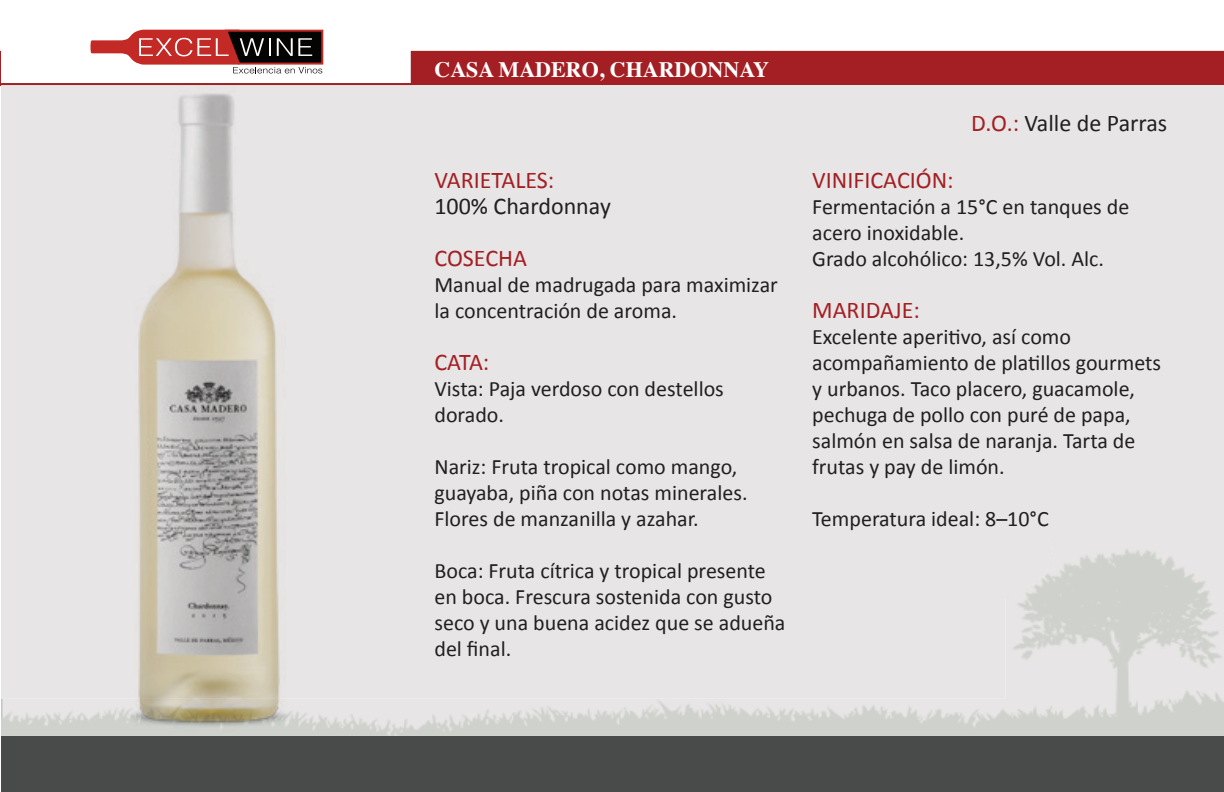
<style>
.page{position:relative;width:1224px;height:792px;background:#fff}
.page>*{position:absolute;margin:0;border:0;box-sizing:border-box;transform-origin:0 0}
.t1{font:24px "Calibri";color:#a31f24}
.t2{font:24px "Calibri";color:#231f20}
.t3{font:22px/26px "Calibri";color:#231f20}
.t4{font:700 22px "Times";color:#fff}
.s1{color:#a31f24}
</style>
<div class="page">
<svg style="left:0;top:51px;width:1px;height:34px"></svg>
<div style="left:411px;top:51px;width:813px;height:35px;background:#a31f24"></div>
<hr style="left:0;top:85px;width:1px;height:707px;background:#e7e5e5">
<div style="left:1px;top:85px;width:1223px;height:707px;background:#e7e5e5"></div>
<img style="left:1px;top:550px;width:1223px;height:186px">
<hr style="left:0;top:736px;width:1px;height:56px;background:#494a4a">
<div style="left:1px;top:736px;width:1223px;height:56px;background:#494a4a"></div>
<hr style="left:1px;top:83px;width:412px;height:2px;background:#a31f24">
<svg style="left:90px;top:29px;width:234px;height:44px"></svg>
<img style="left:22px;top:85px;width:371px;height:649px">
<p class="t4" style="left:434px;top:48px;width:336px">CASA MADERO, CHARDONNAY</p>
<p class="t1" style="left:434px;top:165px;width:121px">VARIETALES:</p>
<p class="t2" style="left:434px;top:191px;width:178px">100% Chardonnay</p>
<p class="t1" style="left:434px;top:243px;width:94px">COSECHA</p>
<p class="t3" style="left:434px;top:271px;width:345px">Manual de madrugada para maximizar la concentración de aroma.</p>
<p class="t1" style="left:434px;top:347px;width:56px">CATA:</p>
<p class="t3" style="left:434px;top:375px;width:291px">Vista: Paja verdoso con destellos dorado.</p>
<p class="t3" style="left:434px;top:453px;width:315px">Nariz: Fruta tropical como mango, guayaba, piña con notas minerales.<br>Flores de manzanilla y azahar.</p>
<p class="t3" style="left:434px;top:557px;width:353px">Boca: Fruta cítrica y tropical presente en boca. Frescura sostenida con gusto seco y una buena acidez que se adueña del final.</p>
<p class="t2" style="left:971px;top:109px;width:198px"><span class="s1">D.O.:</span> Valle de Parras</p>
<p class="t1" style="left:812px;top:165px;width:143px">VINIFICACIÓN:</p>
<p class="t3" style="left:812px;top:193px;width:319px">Fermentación a 15°C en tanques de acero inoxidable.<br>Grado alcohólico: 13,5% Vol. Alc.</p>
<p class="t1" style="left:812px;top:295px;width:109px">MARIDAJE:</p>
<p class="t3" style="left:812px;top:323px;width:351px">Excelente aperitivo, así como acompañamiento de platillos gourmets y urbanos. Taco placero, guacamole, pechuga de pollo con puré de papa, salmón en salsa de naranja. Tarta de frutas y pay de limón.</p>
<p class="t3" style="left:812px;top:505px;width:238px">Temperatura ideal: 8–10°C</p>
</div>
